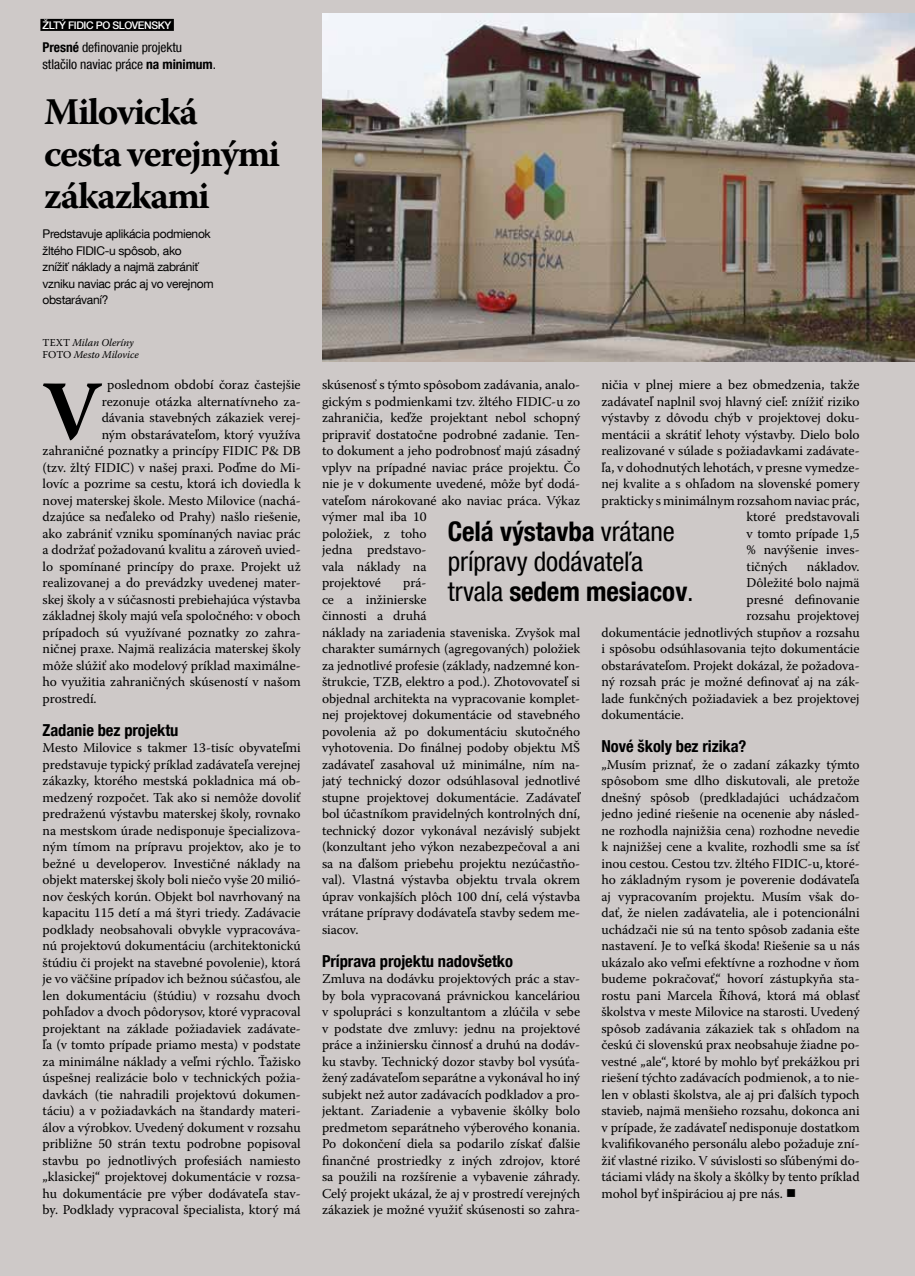
<style>
.page{position:relative;width:915px;height:1276px;background:#fff}
.page>*{position:absolute;margin:0;border:0;box-sizing:border-box;transform-origin:0 0}
.t1{font:700 83.7px "Warnock Pro";color:#000}
.t2{font:700 37.5px/42px "Warnock Pro";letter-spacing:-.04em;color:#000}
.t3{font:condensed 27px/30px "Helvetica Neue LT Com";letter-spacing:-.005em;color:#000}
.t4{font:700 condensed 16.5px "Helvetica Neue LT Com";letter-spacing:-.005em;color:#000}
.t5{font:13.5px/16.5px "Warnock Pro";letter-spacing:-.005em;color:#000;text-align:justify}
.t6{font:condensed 13.5px/16.5px "Helvetica Neue LT Com";letter-spacing:-.005em;color:#000}
.t7{font:12px/16.5px "Helvetica Neue LT Com";letter-spacing:-.025em;color:#000}
.t8{font:italic 10.5px/12px "Warnock Pro";letter-spacing:-.005em;color:#000}
.t9{font:500 10.5px "Helvetica Neue LT Com";letter-spacing:-.04em;color:#fff}
.s1{font-weight:700}
.s2{font-style:normal}
</style>
<div class="page">
<div style="left:0;top:0;width:914px;height:1276px;background:#cec9c8"></div>
<div style="left:40px;top:19px;width:134px;height:12px;background:#000"></div>
<img style="left:322px;top:14px;width:592px;height:348px">
<p class="t9" style="left:43px;top:19px;width:130px">ŽLTÝ FIDIC PO SLOVENSKY</p>
<p class="t6" style="left:43px;top:39px;width:175px"><span class="s1">Presné</span> definovanie projektu stlačilo naviac práce <span class="s1">na minimum</span>.</p>
<h2 class="t2" style="left:44px;top:90px;width:237px">Milovická cesta verejnými zákazkami</h2>
<p class="t7" style="left:43px;top:225px;width:172px">Predstavuje aplikácia podmienok žltého FIDIC-u spôsob, ako<br>znížiť náklady a najmä zabrániť vzniku naviac prác aj vo verejnom obstarávaní?</p>
<p class="t8" style="left:43px;top:337px;width:93px"><span class="s2">text</span> Milan Oleríny <span class="s2">foto</span></p>
<p class="t8" style="left:74px;top:349px;width:66px">Mesto Milovice</p>
<h1 class="t1" style="left:43px;top:361px;width:61px">V</h1>
<p class="t5" style="left:107px;top:376px;width:195px">poslednom období čoraz častejšie</p>
<p class="t5" style="left:102px;top:393px;width:200px">rezonuje otázka alternatívneho za-</p>
<p class="t5" style="left:102px;top:409px;width:200px">dávania stavebných zákaziek verej-</p>
<p class="t5" style="left:102px;top:426px;width:200px">ným obstarávateľom, ktorý využíva</p>
<p class="t5" style="left:43px;top:442px;width:259px">zahraničné poznatky a princípy FIDIC P&amp; DB</p>
<p class="t5" style="left:43px;top:459px;width:259px">(tzv. žltý FIDIC) v našej praxi. Poďme do Mi-</p>
<p class="t5" style="left:43px;top:475px;width:259px">lovíc a pozrime sa cestu, ktorá ich doviedla k</p>
<p class="t5" style="left:43px;top:492px;width:259px">novej materskej škole. Mesto Milovice (nachá-</p>
<p class="t5" style="left:43px;top:508px;width:259px">dzajúce sa neďaleko od Prahy) našlo riešenie,</p>
<p class="t5" style="left:43px;top:525px;width:259px">ako zabrániť vzniku spomínaných naviac prác</p>
<p class="t5" style="left:43px;top:541px;width:259px">a dodržať požadovanú kvalitu a zároveň uvied-</p>
<p class="t5" style="left:43px;top:558px;width:259px">lo spomínané princípy do praxe. Projekt už</p>
<p class="t5" style="left:43px;top:574px;width:259px">realizovanej a do prevádzky uvedenej mater-</p>
<p class="t5" style="left:43px;top:591px;width:259px">skej školy a v súčasnosti prebiehajúca výstavba</p>
<p class="t5" style="left:43px;top:607px;width:259px">základnej školy majú veľa spoločného: v oboch</p>
<p class="t5" style="left:43px;top:624px;width:259px">prípadoch sú využívané poznatky zo zahra-</p>
<p class="t5" style="left:43px;top:640px;width:259px">ničnej praxe. Najmä realizácia materskej školy</p>
<p class="t5" style="left:43px;top:657px;width:259px">môže slúžiť ako modelový príklad maximálne-</p>
<p class="t5" style="left:43px;top:673px;width:259px">ho využitia zahraničných skúseností v našom</p>
<p class="t5" style="left:43px;top:690px;width:56px">prostredí.</p>
<p class="t4" style="left:43px;top:720px;width:137px">Zadanie bez projektu</p>
<p class="t5" style="left:43px;top:739px;width:259px">Mesto Milovice s takmer 13-tisíc obyvateľmi predstavuje typický príklad zadávateľa verejnej zákazky, ktorého mestská pokladnica má ob&shy;medzený rozpočet. Tak ako si nemôže dovoliť predraženú výstavbu materskej školy, rovnako na mestskom úrade nedisponuje špecializova&shy;ným tímom na prípravu projektov, ako je to bežné u developerov. Investičné náklady na objekt materskej školy boli niečo vyše 20 milió&shy;nov českých korún. Objekt bol navrhovaný na kapacitu 115 detí a má štyri triedy. Zadávacie podklady neobsahovali obvykle vypracováva&shy;nú projektovú dokumentáciu (architektonickú štúdiu či projekt na stavebné povolenie), ktorá je vo väčšine prípadov ich bežnou súčasťou, ale len dokumentáciu (štúdiu) v rozsahu dvoch pohľadov a dvoch pôdorysov, ktoré vypracoval projektant na základe požiadaviek zadávate&shy;ľa (v tomto prípade priamo mesta) v podstate za minimálne náklady a veľmi rýchlo. Ťažisko úspešnej realizácie bolo v technických požia&shy;davkách (tie nahradili projektovú dokumen&shy;táciu) a v požiadavkách na štandardy materi&shy;álov a výrobkov. Uvedený dokument v rozsahu približne 50 strán textu podrobne popisoval stavbu po jednotlivých profesiách namiesto „klasickej“ projektovej dokumentácie v rozsa&shy;hu dokumentácie pre výber dodávateľa stav&shy;by. Podklady vypracoval špecialista, ktorý má</p>
<p class="t5" style="left:322px;top:376px;width:259px;text-align:left">skúsenosť s týmto spôsobom zadávania, analo&shy;gickým s podmienkami tzv. žltého FIDIC-u zo zahraničia, keďže projektant nebol schopný pripraviť dostatočne podrobné zadanie. Ten&shy;to dokument a jeho podrobnosť majú zásadný vplyv na prípadné naviac práce projektu. Čo nie je v dokumente uvedené, môže byť dodá&shy;vateľom nárokované ako naviac práca. Výkaz výmer mal iba 10<br>položiek, z toho<br>jedna predstavo-<br>vala náklady na<br>projektové</p>
<p class="t5" style="left:601px;top:376px;width:259px">ničia v plnej miere a bez obmedzenia, takže</p>
<p class="t5" style="left:601px;top:393px;width:259px">zadávateľ naplnil svoj hlavný cieľ: znížiť riziko</p>
<p class="t5" style="left:601px;top:409px;width:259px">výstavby z dôvodu chýb v projektovej doku-</p>
<p class="t5" style="left:601px;top:426px;width:259px">mentácii a skrátiť lehoty výstavby. Dielo bolo</p>
<p class="t5" style="left:601px;top:442px;width:259px">realizované v súlade s požiadavkami zadávate-</p>
<p class="t5" style="left:601px;top:459px;width:259px">ľa, v dohodnutých lehotách, v presne vymedze-</p>
<p class="t5" style="left:601px;top:475px;width:259px">nej kvalite a s ohľadom na slovenské pomery</p>
<p class="t5" style="left:601px;top:492px;width:259px">prakticky s minimálnym rozsahom naviac prác,</p>
<p class="t5" style="left:746px;top:508px;width:114px">ktoré predstavovali</p>
<p class="t5" style="left:746px;top:525px;width:114px">v tomto prípade 1,5</p>
<p class="t5" style="left:746px;top:541px;width:114px">% navýšenie inves-</p>
<p class="t5" style="left:746px;top:558px;width:42px">tičných</p>
<p class="t5" style="left:806px;top:558px;width:54px">nákladov.</p>
<p class="t5" style="left:746px;top:574px;width:114px">Dôležité bolo najmä</p>
<p class="t5" style="left:746px;top:591px;width:114px">presné definovanie</p>
<p class="t5" style="left:746px;top:607px;width:114px">rozsahu projektovej</p>
<p class="t5" style="left:601px;top:624px;width:259px">dokumentácie jednotlivých stupňov a rozsahu</p>
<p class="t5" style="left:601px;top:640px;width:259px">i spôsobu odsúhlasovania tejto dokumentácie</p>
<p class="t5" style="left:601px;top:657px;width:259px">obstarávateľom. Projekt dokázal, že požadova-</p>
<p class="t5" style="left:601px;top:673px;width:259px">ný rozsah prác je možné definovať aj na zák-</p>
<p class="t5" style="left:601px;top:690px;width:259px">lade funkčných požiadaviek a bez projektovej</p>
<p class="t5" style="left:601px;top:706px;width:84px">dokumentácie.</p>
<p class="t4" style="left:601px;top:736px;width:146px">Nové školy bez rizika?</p>
<p class="t5" style="left:601px;top:756px;width:259px">„Musím priznať, že o zadaní zákazky týmto spôsobom sme dlho diskutovali, ale pretože dnešný spôsob (predkladajúci uchádzačom jedno jediné riešenie na ocenenie aby násled&shy;ne rozhodla najnižšia cena) rozhodne nevedie k najnižšej cene a kvalite, rozhodli sme sa ísť inou cestou. Cestou tzv. žltého FIDIC-u, ktoré&shy;ho základným rysom je poverenie dodávateľa aj vypracovaním projektu. Musím však do&shy;dať, že nielen zadávatelia, ale i potencionálni uchádzači nie sú na tento spôsob zadania ešte nastavení. Je to veľká škoda! Riešenie sa u nás ukázalo ako veľmi efektívne a rozhodne v ňom budeme pokračovať,“ hovorí zástupkyňa sta&shy;rostu pani Marcela Říhová, ktorá má oblasť školstva v meste Milovice na starosti. Uvedený spôsob zadávania zákaziek tak s ohľadom na českú či slovenskú prax neobsahuje žiadne po&shy;vestné „ale“, ktoré by mohlo byť prekážkou pri riešení týchto zadávacích podmienok, a to nie&shy;len v oblasti školstva, ale aj pri ďalších typoch stavieb, najmä menšieho rozsahu, dokonca ani v prípade, že zadávateľ nedisponuje dostatkom kvalifikovaného personálu alebo požaduje zní&shy;žiť vlastné riziko. V súvislosti so sľúbenými do&shy;táciami vlády na školy a škôlky by tento príklad mohol byť inšpiráciou aj pre nás. ■</p>
<h3 class="t3" style="left:447px;top:516px;width:247px"><span class="s1">Celá výstavba</span> vrátane prípravy dodávateľa trvala <span class="s1">sedem mesiacov</span>.</h3>
<p class="t5" style="left:322px;top:574px;width:259px;text-align:left;text-indent:81px">prá-<br>ce a inžinierske<br>činnosti a druhá<br>náklady na zariadenia staveniska. Zvyšok mal charakter sumárnych (agregovaných) položiek za jednotlivé profesie (základy, nadzemné kon&shy;štrukcie, TZB, elektro a pod.). Zhotovovateľ si objednal architekta na vypracovanie komplet&shy;nej projektovej dokumentácie od stavebného povolenia až po dokumentáciu skutočného vyhotovenia. Do finálnej podoby objektu MŠ zadávateľ zasahoval už minimálne, ním na&shy;jatý technický dozor odsúhlasoval jednotlivé stupne projektovej dokumentácie. Zadávateľ bol účastníkom pravidelných kontrolných dní, technický dozor vykonával nezávislý subjekt (konzultant jeho výkon nezabezpečoval a ani sa na ďalšom priebehu projektu nezúčastňo&shy;val). Vlastná výstavba objektu trvala okrem úprav vonkajších plôch 100 dní, celá výstavba vrátane prípravy dodávateľa stavby sedem me&shy;siacov.</p>
<p class="t4" style="left:322px;top:951px;width:192px">Príprava projektu nadovšetko</p>
<p class="t5" style="left:322px;top:970px;width:259px">Zmluva na dodávku projektových prác a stav&shy;by bola vypracovaná právnickou kanceláriou v spolupráci s konzultantom a zlúčila v sebe v podstate dve zmluvy: jednu na projektové práce a inžiniersku činnosť a druhú na dodáv&shy;ku stavby. Technický dozor stavby bol vysúťa&shy;žený zadávateľom separátne a vykonával ho iný subjekt než autor zadávacích podkladov a pro&shy;jektant. Zariadenie a vybavenie škôlky bolo predmetom separátneho výberového konania.<br>Po dokončení diela sa podarilo získať ďalšie finančné prostriedky z iných zdrojov, ktoré sa použili na rozšírenie a vybavenie záhrady.<br>Celý projekt ukázal, že aj v prostredí verejných zákaziek je možné využiť skúsenosti so zahra-</p>
</div>
